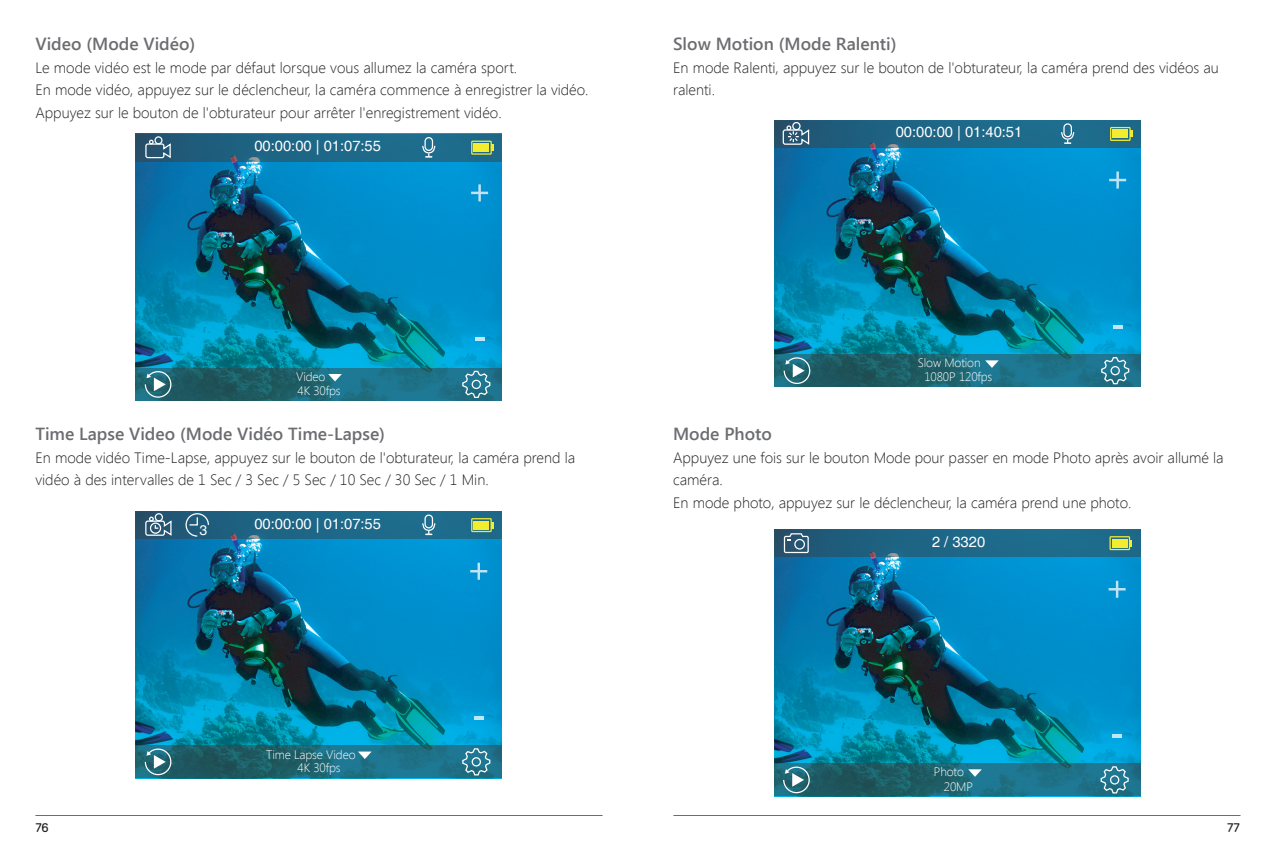
<style>
.page{position:relative;width:1276px;height:851px;background:#fff}
.page>*{position:absolute;margin:0;border:0;box-sizing:border-box;transform-origin:0 0}
.t1{font:600 17.5px "Segoe UI";color:#6c6d70}
.t2{font:300 15px/22.5px "Segoe UI";color:#231f20}
.t3{font:14.75px "Helvetica";color:#fff}
.t4{font:14px "Helvetica";color:#fff}
.t5{font:12.5px "Replica";color:#231f20}
.t6{font:300 12.25px/13.8px "Segoe UI";letter-spacing:-.01em;color:#fff}
</style>
<div class="page">
<img style="left:136px;top:161px;width:366px;height:207px">
<svg style="left:136px;top:134px;width:366px;height:27px;background:#1f6584"></svg>
<svg style="left:136px;top:368px;width:366px;height:33px;background:#1e6777"></svg>
<div style="left:471px;top:141px;width:21px;height:14px;border:1px solid #f4ed2f"></div>
<svg style="left:491px;top:144px;width:3px;height:7px"></svg>
<div style="left:473px;top:143px;width:16px;height:9px;background:#f4ed2f"></div>
<div style="left:424px;top:137px;width:9px;height:14px;border:1px solid #fff;border-radius:4px"></div>
<svg style="left:422px;top:144px;width:14px;height:14px"></svg>
<div style="left:154px;top:136px;width:8px;height:8px;border:1px solid #fff;border-radius:50%"></div>
<svg style="left:145px;top:140px;width:26px;height:19px"></svg>
<svg style="left:144px;top:370px;width:28px;height:28px"></svg>
<svg style="left:328px;top:374px;width:14px;height:7px"></svg>
<svg style="left:461px;top:370px;width:30px;height:28px"></svg>
<div style="left:472px;top:379px;width:9px;height:10px;border:1px solid #fff;border-radius:4px"></div>
<svg style="left:471px;top:184px;width:17px;height:17px"></svg>
<svg style="left:475px;top:338px;width:9px;height:3px"></svg>
<img style="left:136px;top:539px;width:366px;height:206px">
<svg style="left:136px;top:511px;width:366px;height:28px;background:#1f6685"></svg>
<svg style="left:136px;top:745px;width:366px;height:33px;background:#1e6777"></svg>
<div style="left:471px;top:518px;width:21px;height:14px;border:1px solid #f4ed2f"></div>
<svg style="left:491px;top:521px;width:3px;height:7px"></svg>
<div style="left:473px;top:520px;width:16px;height:9px;background:#f4ed2f"></div>
<div style="left:424px;top:514px;width:9px;height:14px;border:1px solid #fff;border-radius:4px"></div>
<svg style="left:422px;top:522px;width:14px;height:13px"></svg>
<svg style="left:144px;top:747px;width:28px;height:28px"></svg>
<svg style="left:358px;top:751px;width:14px;height:8px"></svg>
<svg style="left:461px;top:747px;width:30px;height:29px"></svg>
<div style="left:472px;top:757px;width:9px;height:9px;border:1px solid #fff;border-radius:4px"></div>
<svg style="left:470px;top:562px;width:17px;height:17px"></svg>
<svg style="left:474px;top:716px;width:9px;height:3px"></svg>
<div style="left:155px;top:513px;width:8px;height:8px;border:1px solid #fff;border-radius:50%"></div>
<svg style="left:145px;top:516px;width:27px;height:21px"></svg>
<svg style="left:185px;top:512px;width:25px;height:25px"></svg>
<img style="left:775px;top:148px;width:366px;height:206px">
<div style="left:775px;top:120px;width:366px;height:28px;background:linear-gradient(to right,#225876,#1d7192)"></div>
<svg style="left:775px;top:354px;width:366px;height:33px;background:#1e6777"></svg>
<div style="left:1110px;top:127px;width:20px;height:14px;border:1px solid #f4ed2f"></div>
<svg style="left:1130px;top:130px;width:3px;height:7px"></svg>
<div style="left:1112px;top:129px;width:16px;height:9px;background:#f4ed2f"></div>
<div style="left:1063px;top:123px;width:9px;height:14px;border:1px solid #fff;border-radius:4px"></div>
<svg style="left:1060px;top:131px;width:15px;height:13px"></svg>
<svg style="left:783px;top:356px;width:28px;height:28px"></svg>
<svg style="left:985px;top:360px;width:13px;height:8px"></svg>
<svg style="left:1100px;top:356px;width:30px;height:29px"></svg>
<div style="left:1110px;top:366px;width:10px;height:9px;border:1px solid #fff;border-radius:4px"></div>
<svg style="left:1109px;top:171px;width:17px;height:17px"></svg>
<svg style="left:1112px;top:325px;width:10px;height:3px"></svg>
<div style="left:792px;top:122px;width:8px;height:8px;border:1px solid #fff;border-radius:50%"></div>
<svg style="left:782px;top:125px;width:28px;height:21px"></svg>
<img style="left:775px;top:529px;width:366px;height:234px">
<svg style="left:774px;top:529px;width:366px;height:28px;background:#1f6584"></svg>
<svg style="left:775px;top:763px;width:366px;height:33px;background:#1e6777"></svg>
<div style="left:1109px;top:536px;width:21px;height:14px;border:1px solid #f4ed2f"></div>
<svg style="left:1129px;top:539px;width:3px;height:7px"></svg>
<div style="left:1111px;top:538px;width:16px;height:9px;background:#f4ed2f"></div>
<svg style="left:782px;top:765px;width:28px;height:28px"></svg>
<svg style="left:968px;top:769px;width:14px;height:7px"></svg>
<svg style="left:1100px;top:765px;width:29px;height:29px"></svg>
<div style="left:1110px;top:775px;width:9px;height:9px;border:1px solid #fff;border-radius:4px"></div>
<svg style="left:1108px;top:580px;width:17px;height:17px"></svg>
<svg style="left:1112px;top:734px;width:10px;height:3px"></svg>
<svg style="left:783px;top:532px;width:26px;height:21px"></svg>
<div style="left:794px;top:539px;width:11px;height:10px;border:1px solid #fff;border-radius:50%"></div>
<hr style="left:35px;top:814px;width:567px;height:1px;background:#6c6d70">
<hr style="left:673px;top:814px;width:567px;height:1px;background:#6c6d70">
<p class="t1" style="left:35px;top:32px;width:161px">Video (Mode Vidéo)</p>
<p class="t2" style="left:35px;top:56px;width:555px">Le mode vidéo est le mode par défaut lorsque vous allumez la caméra sport.<br>En mode vidéo, appuyez sur le déclencheur, la caméra commence à enregistrer la vidéo.<br>Appuyez sur le bouton de l'obturateur pour arrêter l'enregistrement vidéo.</p>
<p class="t3" style="left:254px;top:137px;width:128px">00:00:00 | 01:07:55</p>
<p class="t6" style="left:296px;top:369px;width:46px">Video<br>4K 30fps</p>
<p class="t1" style="left:35px;top:421px;width:351px">Time Lapse Video (Mode Vidéo Time-Lapse)</p>
<p class="t2" style="left:35px;top:445px;width:541px">En mode vidéo Time-Lapse, appuyez sur le bouton de l'obturateur, la caméra prend la vidéo à des intervalles de 1 Sec / 3 Sec / 5 Sec / 10 Sec / 30 Sec / 1 Min.</p>
<p class="t4" style="left:199px;top:522px;width:9px">3</p>
<p class="t3" style="left:254px;top:514px;width:128px">00:00:00 | 01:07:55</p>
<p class="t6" style="left:298px;top:746px;width:60px;text-indent:-31px">Time Lapse Video<br>4K 30fps</p>
<p class="t1" style="left:673px;top:32px;width:225px">Slow Motion (Mode Ralenti)</p>
<p class="t2" style="left:673px;top:56px;width:547px">En mode Ralenti, appuyez sur le bouton de l'obturateur, la caméra prend des vidéos au ralenti.</p>
<p class="t3" style="left:896px;top:124px;width:128px">00:00:00 | 01:40:51</p>
<p class="t6" style="left:924px;top:356px;width:70px;text-indent:-6px">Slow Motion<br>1080P 120fps</p>
<p class="t1" style="left:673px;top:421px;width:100px">Mode Photo</p>
<p class="t2" style="left:673px;top:445px;width:552px">Appuyez une fois sur le bouton Mode pour passer en mode Photo après avoir allumé la caméra.<br>En mode photo, appuyez sur le déclencheur, la caméra prend une photo.</p>
<p class="t3" style="left:932px;top:533px;width:55px">2 / 3320</p>
<p class="t6" style="left:944px;top:764px;width:31px;line-height:15px;text-indent:-10px">Photo<br>20MP</p>
<p class="t5" style="left:35px;top:820px;width:15px">76</p>
<p class="t5" style="left:1227px;top:820px;width:14px">77</p>
</div>
